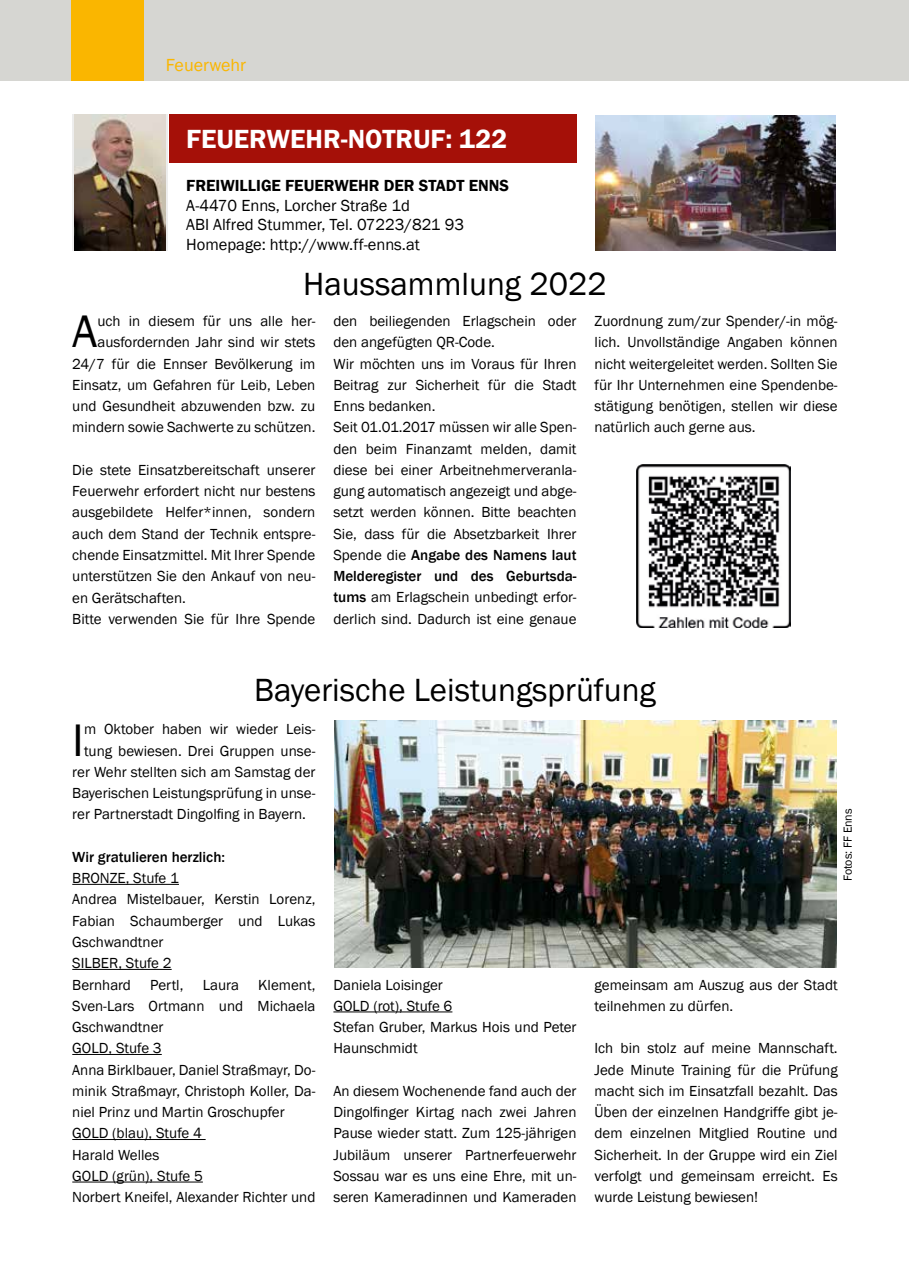
<style>
.page{position:relative;width:910px;height:1280px;background:#fff}
.page>*{position:absolute;margin:0;border:0;box-sizing:border-box;transform-origin:0 0}
.t1{font:46.95px "Franklin Gothic";color:#000}
.t2{font:33px "Franklin Gothic";color:#000}
.t3{font:600 27px "Franklin Gothic";color:#fff}
.t4{font:18px "Franklin Gothic";color:#fab600}
.t5{font:16.5px/19.8px "Franklin Gothic";color:#000}
.t6{font:600 16.5px "Franklin Gothic";color:#000}
.t7{font:15px/21.3px "Franklin Gothic";color:#000}
.t8{font:500 15px "Franklin Gothic";color:#000}
.t9{font:12px "Franklin Gothic";letter-spacing:-.01em;color:#000}
.s1{font-weight:500}
</style>
<div class="page">
<div style="left:0;top:0;width:909px;height:81px;background:#d6d6d2"></div>
<div style="left:71px;top:0;width:73px;height:81px;background:#fab600"></div>
<svg style="left:72px;top:114px;width:96px;height:136px"></svg>
<img style="left:75px;top:114px;width:90px;height:136px">
<div style="left:169px;top:114px;width:407px;height:49px;background:#a51008"></div>
<img style="left:595px;top:116px;width:240px;height:134px">
<hr style="left:72px;top:884px;width:107px;height:1px;background:#000">
<hr style="left:72px;top:969px;width:100px;height:1px;background:#000">
<hr style="left:72px;top:1054px;width:90px;height:1px;background:#000">
<hr style="left:72px;top:1139px;width:134px;height:1px;background:#000">
<hr style="left:72px;top:1182px;width:131px;height:1px;background:#000">
<hr style="left:333px;top:1011px;width:119px;height:1px;background:#000">
<img style="left:334px;top:721px;width:502px;height:246px">
<img style="left:637px;top:464px;width:153px;height:163px">
<p class="t4" style="left:166px;top:54px;width:82px">Feuerwehr</p>
<h3 class="t3" style="left:186px;top:122px;width:323px">FEUERWEHR-NOTRUF: 122</h3>
<p class="t6" style="left:186px;top:175px;width:324px">FREIWILLIGE FEUERWEHR DER STADT ENNS</p>
<p class="t5" style="left:186px;top:196px;width:279px">A-4470 Enns, Lorcher Straße 1d<br>ABI Alfred Stummer, Tel. 07223/821 93<br>Homepage: http://www.ff-enns.at</p>
<h2 class="t2" style="left:303px;top:264px;width:305px">Haussammlung 2022</h2>
<p class="t7" style="left:72px;top:311px;width:245px;text-align:right">uch in diesem für uns alle her&shy;ausfordernden Jahr sind wir stets 24/7 für die Ennser Bevölkerung im Einsatz, um Gefahren für Leib, Leben und Gesundheit abzuwenden bzw. zu mindern sowie Sachwerte zu schützen.</p>
<p class="t7" style="left:72px;top:460px;width:245px">Die stete Einsatzbereitschaft unserer Feuerwehr erfordert nicht nur bestens ausgebildete Helfer*innen, sondern auch dem Stand der Technik entspre&shy;chende Einsatzmittel. Mit Ihrer Spende unterstützen Sie den Ankauf von neu&shy;en Gerätschaften.<br>Bitte verwenden Sie für Ihre Spende</p>
<h1 class="t1" style="left:72px;top:303px;width:27px">A</h1>
<p class="t7" style="left:333px;top:311px;width:245px">den beiliegenden Erlagschein oder den angefügten QR-Code.<br>Wir möchten uns im Voraus für Ihren Beitrag zur Sicherheit für die Stadt Enns bedanken.<br>Seit 01.01.2017 müssen wir alle Spen&shy;den beim Finanzamt melden, damit diese bei einer Arbeitnehmerveranla&shy;gung automatisch angezeigt und abge&shy;setzt werden können. Bitte beachten Sie, dass für die Absetzbarkeit Ihrer Spende die <span class="s1">Angabe des Namens laut Melderegister und des Geburtsda&shy;tums</span> am Erlagschein unbedingt erfor&shy;derlich sind. Dadurch ist eine genaue</p>
<p class="t7" style="left:595px;top:311px;width:245px;text-align:justify">Zuordnung zum/zur Spender/-in mög&shy;lich. Unvollständige Angaben können nicht weitergeleitet werden. Sollten Sie für Ihr Unternehmen eine Spendenbe&shy;stätigung benötigen, stellen wir diese natürlich auch gerne aus.</p>
<h2 class="t2" style="left:254px;top:670px;width:403px">Bayerische Leistungsprüfung</h2>
<h1 class="t1" style="left:72px;top:711px;width:13px">I</h1>
<p class="t7" style="left:84px;top:719px;width:233px">m Oktober haben wir wieder Leis-</p>
<p class="t7" style="left:84px;top:740px;width:233px">tung bewiesen. Drei Gruppen unse-</p>
<p class="t7" style="left:72px;top:762px;width:245px">rer Wehr stellten sich am Samstag der</p>
<p class="t7" style="left:72px;top:783px;width:245px">Bayerischen Leistungsprüfung in unse-</p>
<p class="t7" style="left:72px;top:804px;width:235px">rer Partnerstadt Dingolfing in Bayern.</p>
<p class="t8" style="left:72px;top:848px;width:154px">Wir gratulieren herzlich:</p>
<p class="t7" style="left:72px;top:868px;width:245px">BRONZE, Stufe 1<br>Andrea Mistelbauer, Kerstin Lorenz,<br>Fabian Schaumberger und Lukas<br>Gschwandtner<br>SILBER, Stufe 2<br>Bernhard</p>
<p class="t7" style="left:72px;top:974px;width:245px;text-indent:186px">Klement,<br>Sven-Lars Ortmann und Michaela<br>Gschwandtner<br>GOLD, Stufe 3<br>Anna Birklbauer, Daniel Straßmayr, Do&shy;minik Straßmayr, Christoph Koller, Da&shy;niel Prinz und Martin Groschupfer<br>GOLD (blau), Stufe 4<br>Harald Welles<br>GOLD (grün), Stufe 5<br>Norbert Kneifel, Alexander Richter und</p>
<p class="t7" style="left:333px;top:974px;width:245px">Daniela Loisinger<br>GOLD (rot), Stufe 6<br>Stefan Gruber, Markus Hois und Peter<br>Haunschmidt</p>
<p class="t7" style="left:150px;top:974px;width:35px">Pertl,</p>
<p class="t7" style="left:203px;top:974px;width:38px">Laura</p>
<p class="t7" style="left:333px;top:1080px;width:245px;text-align:justify">An diesem Wochenende fand auch der Dingolfinger Kirtag nach zwei Jahren Pause wieder statt. Zum 125-jährigen Jubiläum unserer Partnerfeuerwehr Sossau war es uns eine Ehre, mit un&shy;seren Kameradinnen und Kameraden</p>
<p class="t9" style="left:840px;top:881px;width:74px;rotate:-90deg">Fotos: FF Enns</p>
<p class="t7" style="left:595px;top:974px;width:245px">gemeinsam am Auszug aus der Stadt teilnehmen zu dürfen.</p>
<p class="t7" style="left:595px;top:1038px;width:245px;text-align:justify">Ich bin stolz auf meine Mannschaft.<br>Jede Minute Training für die Prüfung macht sich im Einsatzfall bezahlt. Das Üben der einzelnen Handgriffe gibt je&shy;dem einzelnen Mitglied Routine und Sicherheit. In der Gruppe wird ein Ziel verfolgt und gemeinsam erreicht. Es wurde Leistung bewiesen!</p>
</div>
